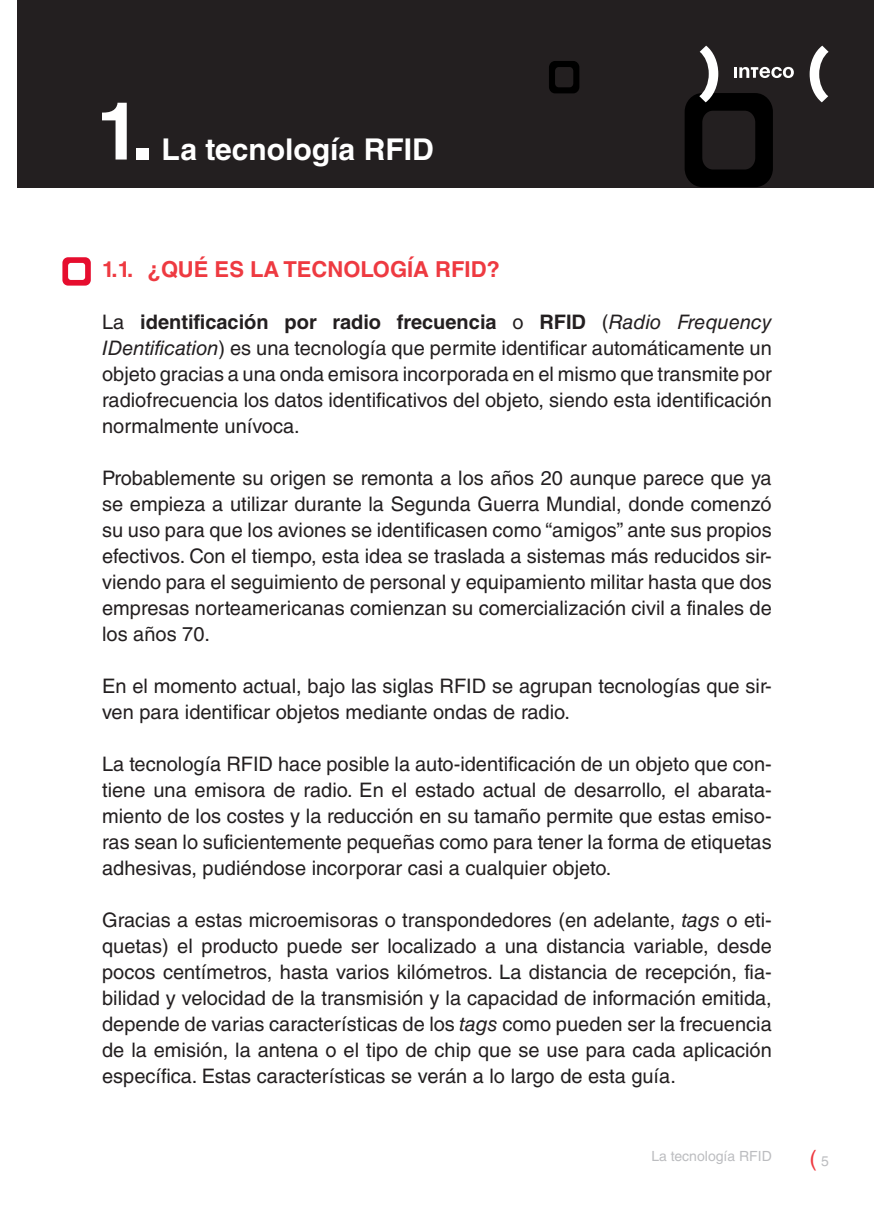
<style>
.page{position:relative;width:874px;height:1225px;background:#fff}
.page>*{position:absolute;margin:0;border:0;box-sizing:border-box;transform-origin:0 0}
.t1{font:700 80px "Helvetica LT Std";color:#fff}
.t2{font:700 30px "Helvetica LT Std";color:#fff}
.t3{font:700 22px "Helvetica LT Std";color:#ee3a41}
.t4{font:22px "Helvetica LT Std";color:#ee3a41}
.t5{font:20px/26px "Helvetica LT Std";color:#231f20;text-align:justify}
.t6{font:14px "Helvetica LT Std";color:#bcbdc0}
.s1{font-weight:700}
.s2{font-style:italic}
.s3{font-size:14px;color:#bcbdc0}
</style>
<div class="page">
<div style="left:17px;top:0;width:856px;height:187px;background:#231f20"></div>
<svg style="left:549px;top:61px;width:30px;height:32px"></svg>
<svg style="left:684px;top:46px;width:109px;height:141px"></svg>
<svg style="left:809px;top:46px;width:19px;height:56px"></svg>
<div style="left:62px;top:257px;width:29px;height:29px;background:#e60d2e;border-radius:6px"></div>
<div style="left:68px;top:263px;width:17px;height:17px;background:#fff;border-radius:3px"></div>
<h1 class="t1" style="left:96px;top:83px;width:58px">1.</h1>
<h1 class="t2" style="left:161px;top:131px;width:273px">La tecnología RFID</h1>
<h2 class="t3" style="left:102px;top:256px;width:399px">1.1. ¿Qué Es LA TECNoLogÍA RFID?</h2>
<p class="t5" style="left:102px;top:309px;width:671px">La <span class="s1">identificación por radio frecuencia</span> o <span class="s1">RFID</span> (<span class="s2">Radio Frequency IDentification</span>) es una tecnología que permite identificar automáticamente un objeto gracias a una onda emisora incorporada en el mismo que transmite por radiofrecuencia los datos identificativos del objeto, siendo esta identificación normalmente unívoca.</p>
<p class="t5" style="left:102px;top:465px;width:671px">Probablemente su origen se remonta a los años 20 aunque parece que ya se empieza a utilizar durante la Segunda Guerra Mundial, donde comenzó su uso para que los aviones se identificasen como “amigos” ante sus propios efectivos. Con el tiempo, esta idea se traslada a sistemas más reducidos sir&shy;viendo para el seguimiento de personal y equipamiento militar hasta que dos empresas norteamericanas comienzan su comercialización civil a finales de los años 70.</p>
<p class="t5" style="left:102px;top:673px;width:670px">En el momento actual, bajo las siglas RFID se agrupan tecnologías que sir&shy;ven para identificar objetos mediante ondas de radio.</p>
<p class="t5" style="left:102px;top:751px;width:671px">La tecnología RFID hace posible la auto-identificación de un objeto que con&shy;tiene una emisora de radio. En el estado actual de desarrollo, el abarata&shy;miento de los costes y la reducción en su tamaño permite que estas emiso&shy;ras sean lo suficientemente pequeñas como para tener la forma de etiquetas adhesivas, pudiéndose incorporar casi a cualquier objeto.</p>
<p class="t5" style="left:102px;top:907px;width:671px">Gracias a estas microemisoras o transpondedores (en adelante, <span class="s2">tags</span> o eti&shy;quetas) el producto puede ser localizado a una distancia variable, desde pocos centímetros, hasta varios kilómetros. La distancia de recepción, fia&shy;bilidad y velocidad de la transmisión y la capacidad de información emitida, depende de varias características de los <span class="s2">tags</span> como pueden ser la frecuencia de la emisión, la antena o el tipo de chip que se use para cada aplicación específica. Estas características se verán a lo largo de esta guía.</p>
<p class="t6" style="left:651px;top:1148px;width:122px">La tecnología RFID</p>
<p class="t4" style="left:808px;top:1145px;width:21px">( <span class="s3">5</span></p>
</div>
